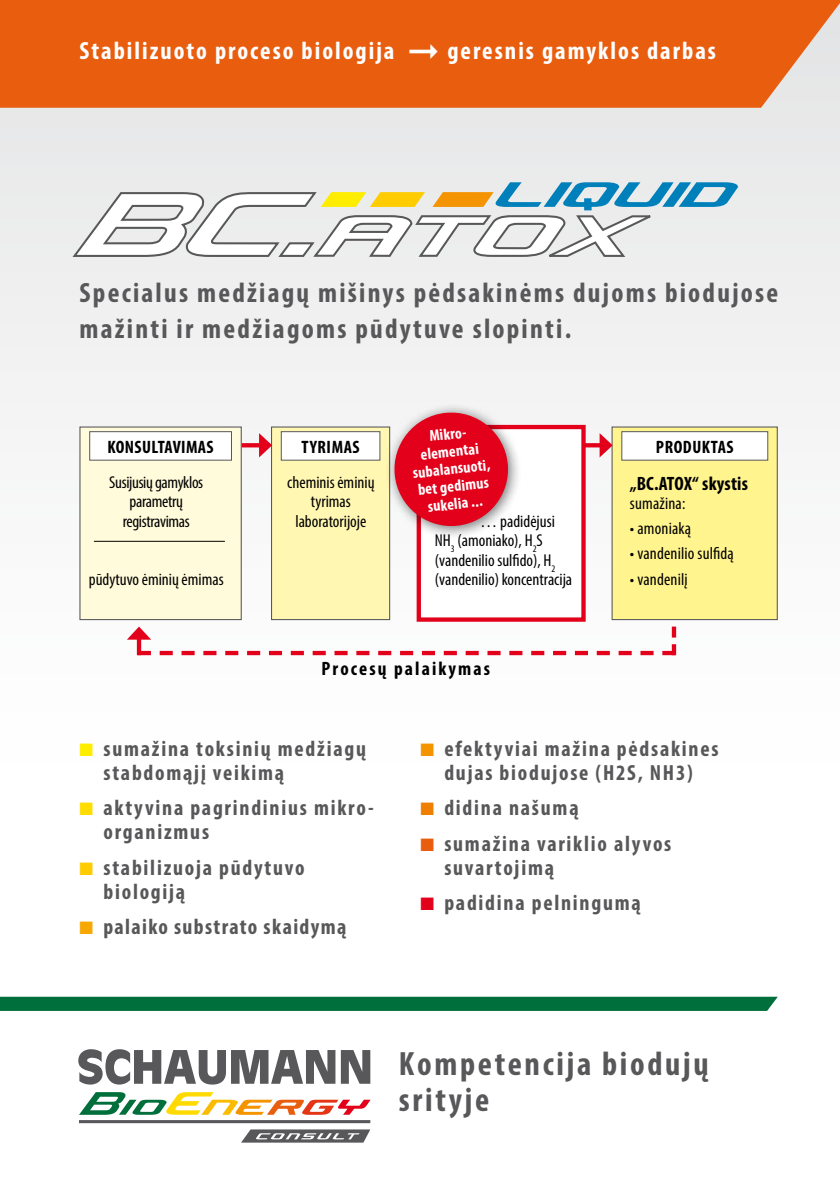
<style>
.page{position:relative;width:840px;height:1191px;background:#fff}
.page>*{position:absolute;margin:0;border:0;box-sizing:border-box;transform-origin:0 0}
.t1{font:700 condensed 33.8px/36px "Myriad Pro";letter-spacing:.08em;color:#58585a}
.t2{font:700 condensed 28px/36px "Myriad Pro";letter-spacing:.08em;color:#58585a}
.t3{font:700 condensed 25px "Myriad Pro";letter-spacing:.08em;color:#fff}
.t4{font:700 condensed 22px/24px "Myriad Pro";letter-spacing:.08em;color:#58585a}
.t5{font:700 condensed 22px "Myriad Pro";letter-spacing:.06em;color:#58585a}
.t6{font:700 condensed 19.4px "Myriad Pro";letter-spacing:.11em;color:#000}
.t7{font:700 condensed 19.4px "Myriad Pro";letter-spacing:.01em;color:#000}
.t8{font:700 condensed 18px "Myriad Pro";letter-spacing:.025em;color:#000}
.t9{font:condensed 17.2px/19.4px "Myriad Pro";color:#000;text-align:center}
.t10{font:condensed 17.2px/19.4px "Myriad Pro";letter-spacing:-.02em;color:#000;text-align:center}
.t11{font:700 condensed 16px/17.6px "Myriad Pro";color:#fff;text-align:center}
.s1{color:#ffed00}
.s2{color:#fd0}
.s3{color:#fecc00}
.s4{color:#f7a800}
.s5{color:#f39400}
.s6{color:#ee7f00}
.s7{color:#e95d0f}
.s8{color:#e2001a}
</style>
<div class="page">
<div style="left:0;top:0;width:839px;height:797px;background:#f3f3f4"></div>
<div style="left:0;top:0;width:839px;height:108px;background:#e95d0f"></div>
<svg style="left:0;top:996px;width:777px;height:15px;background:#0f7746"></svg>
<hr style="left:79px;top:1120px;width:291px;height:3px;background:#58585a">
<svg style="left:78px;top:1049px;width:292px;height:35px"></svg>
<svg style="left:79px;top:1092px;width:291px;height:22px"></svg>
<svg style="left:241px;top:1129px;width:129px;height:13px;background:#818183"></svg>
<svg style="left:72px;top:182px;width:665px;height:75px"></svg>
<div style="left:79px;top:426px;width:163px;height:194px;background:#fffbdb;border:1px solid #58585a"></div>
<div style="left:271px;top:426px;width:119px;height:194px;background:#fff7b2;border:1px solid #58585a"></div>
<div style="left:611px;top:426px;width:166px;height:194px;background:#fff48e"></div>
<div style="left:89px;top:431px;width:143px;height:29px;background:#fff;border:1px solid #58585a"></div>
<div style="left:280px;top:431px;width:100px;height:29px;background:#fff;border:1px solid #58585a"></div>
<div style="left:621px;top:431px;width:146px;height:29px;background:#fff;border:1px solid #58585a"></div>
<svg style="left:242px;top:443px;width:17px;height:4px"></svg>
<svg style="left:259px;top:433px;width:13px;height:24px"></svg>
<svg style="left:585px;top:443px;width:14px;height:4px"></svg>
<svg style="left:599px;top:433px;width:13px;height:24px"></svg>
<svg style="left:127px;top:626px;width:548px;height:29px"></svg>
<div style="left:416px;top:425px;width:169px;height:197px;background:#fff;border:4px solid #e2001a"></div>
<div style="left:384px;top:403px;width:137px;height:136px;background:#000;opacity:.55"></div>
<svg style="left:393px;top:411px;width:115px;height:117px;background:#e13548"></svg>
<hr style="left:94px;top:541px;width:131px;height:1px;background:#000">
<p class="t3" style="left:79px;top:35px;width:637px">Stabilizuoto proceso biologija ➞ geresnis gamyklos darbas</p>
<p class="t2" style="left:79px;top:274px;width:700px">Specialus medžiagų mišinys pėdsakinėms dujoms biodujose mažinti ir medžiagoms pūdytuve slopinti.</p>
<p class="t11" style="left:408px;top:429px;width:79px;rotate:-6deg">Mikro&shy;elementai subalansuoti, bet gedimus sukelia ...</p>
<p class="t8" style="left:107px;top:435px;width:107px">KONSULTAVIMAS</p>
<p class="t8" style="left:301px;top:435px;width:59px">TYRIMAS</p>
<p class="t8" style="left:655px;top:435px;width:79px">PRODUKTAS</p>
<p class="t10" style="left:109px;top:472px;width:95px">Susijusių gamyklos parametrų registravimas</p>
<p class="t9" style="left:287px;top:472px;width:89px">cheminis ėminių tyrimas laboratorijoje</p>
<p class="t7" style="left:629px;top:471px;width:119px">„BC.ATOX“ skystis</p>
<p class="t9" style="left:629px;top:493px;width:57px">sumažina:</p>
<p class="t9" style="left:629px;top:518px;width:63px">• amoniaką</p>
<p class="t9" style="left:629px;top:544px;width:105px">• vandenilio sulfidą</p>
<p class="t9" style="left:629px;top:569px;width:59px">• vandenilį</p>
<p class="t9" style="left:434px;top:511px;width:139px;text-align:left;text-indent:45px">… padidėjusi<br>NH<sub>3</sub> (amoniako), H<sub>2</sub>S (vandenilio sulfido), H<sub>2 </sub>(vandenilio) koncentracija</p>
<p class="t9" style="left:89px;top:569px;width:136px">pūdytuvo ėminių ėmimas</p>
<p class="t6" style="left:321px;top:656px;width:170px">Procesų palaikymas</p>
<p class="t4" style="left:103px;top:736px;width:264px;text-indent:-24px"><span class="s1">■</span> sumažina toksinių medžiagų stabdomąjį veikimą</p>
<p class="t4" style="left:103px;top:795px;width:271px;text-indent:-24px"><span class="s2">■</span> aktyvina pagrindinius mikro&shy;organizmus</p>
<p class="t4" style="left:103px;top:855px;width:202px;text-indent:-24px"><span class="s3">■</span> stabilizuoja pūdytuvo biologiją</p>
<p class="t5" style="left:79px;top:913px;width:268px"><span class="s4">■</span> palaiko substrato skaidymą</p>
<p class="t4" style="left:420px;top:736px;width:299px;text-align:center"><span class="s5">■</span> efektyviai mažina pėdsakines dujas biodujose (H2S, NH3)</p>
<p class="t4" style="left:420px;top:795px;width:160px"><span class="s6">■</span> didina našumą</p>
<p class="t4" style="left:444px;top:831px;width:228px;text-indent:-24px"><span class="s7">■</span> sumažina variklio alyvos suvartojimą</p>
<p class="t4" style="left:420px;top:890px;width:222px"><span class="s8">■</span> padidina pelningumą</p>
<h1 class="t1" style="left:399px;top:1044px;width:311px">Kompetencija biodujų srityje</h1>
</div>
